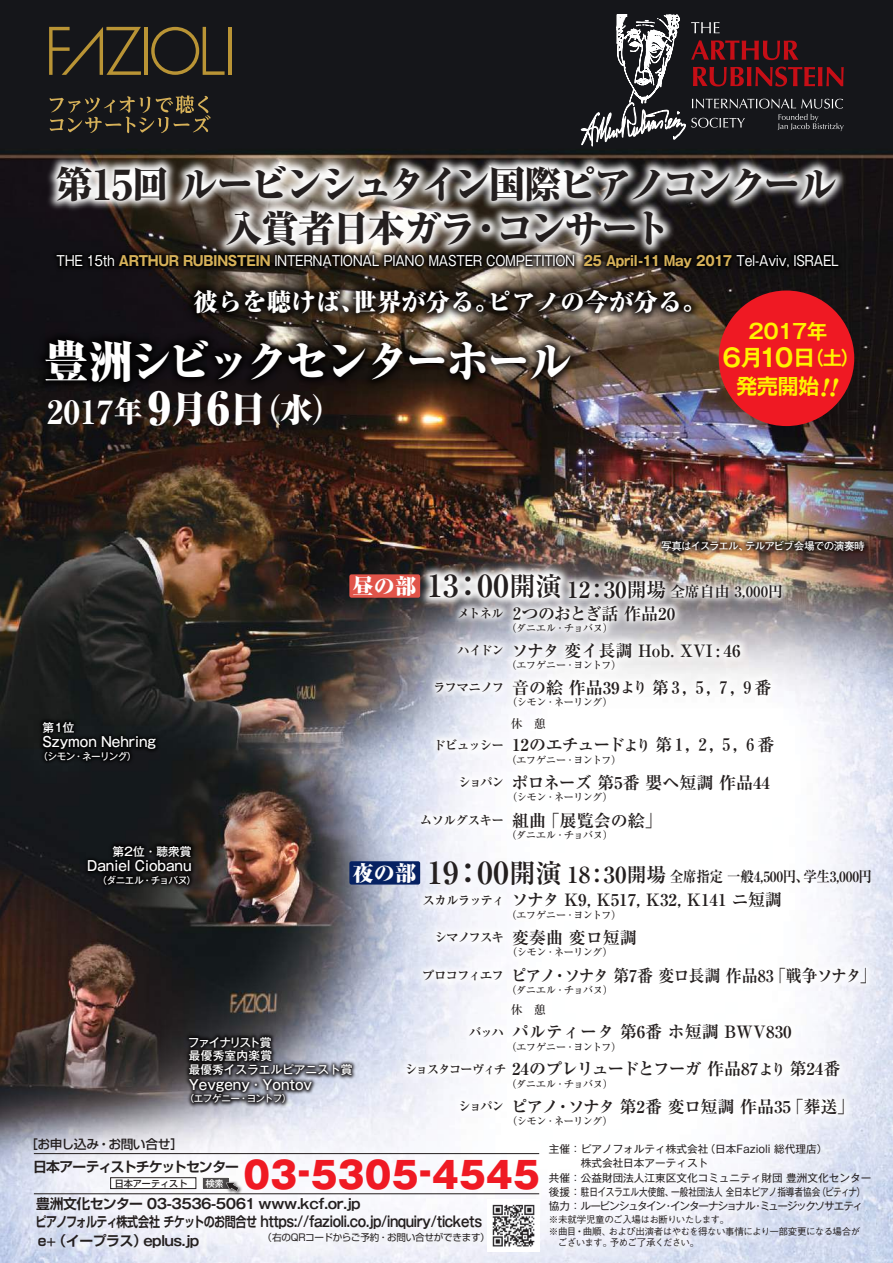
<style>
.page{position:relative;width:893px;height:1263px;background:#fff}
.page>*{position:absolute;margin:0;border:0;box-sizing:border-box;transform-origin:0 0}
.t1{font:800 expanded 44.7px "Ryumin";letter-spacing:-.105em;color:#fff}
.t2{font:800 expanded 39.3px/44.2px "Ryumin";letter-spacing:-.12em;color:#241f1f;text-align:center}
.t3{font:36.15px "Gothic MB101 hea";letter-spacing:.01em;color:#ef1923}
.t4{font:700 expanded 33.45px "Ryumin";color:#fff}
.t5{font:24.6px "Gothic MB101 De B";color:#fff300}
.t6{font:800 expanded 24.45px "Ryumin";color:#fff}
.t7{font:800 expanded 21.3px "Ryumin";color:#fff}
.t8{font:700 20.7px "Shin Go De";color:#fff300}
.t9{font:20.4px "Gothic MB101 De B";letter-spacing:-.03em;color:#fff300}
.t10{font:700 16.95px "Ryumin";color:#241f1f}
.t11{font:700 16.95px "Ryumin";letter-spacing:-.055em;color:#241f1f;scale:.94 1}
.t12{font:700 16.95px "Ryumin";letter-spacing:-.055em;color:#241f1f}
.t13{font:700 16.95px "Ryumin";letter-spacing:-.07em;color:#241f1f}
.t14{font:700 16.95px "Ryumin";letter-spacing:-.05em;color:#241f1f}
.t15{font:700 14.85px "Ryumin";letter-spacing:-.015em;color:#241f1f;scale:.91 1}
.t16{font:700 14.85px "Ryumin";letter-spacing:-.015em;color:#241f1f}
.t17{font:14.7px "Gothic MB101 De B";letter-spacing:-.035em;color:#241f1f;scale:.84 1}
.t18{font:13.8px "Gothic MB101";letter-spacing:-.02em;color:#fff;scale:.9 1}
.t19{font:500 13.8px "Gothic MB101";color:#fff;scale:.9 1}
.t20{font:13.8px "Gothic MB101 De B";letter-spacing:-.04em;color:#241f1f}
.t21{font:700 13.8px "Shin Go De";letter-spacing:-.05em;color:#241f1f}
.t22{font:500 12.75px "Shin Go";letter-spacing:-.03em;color:#241f1f}
.t23{font:500 11.7px/13.8px "Gothic MB101";color:#fff}
.t24{font:10.65px/14.1px "Gothic MB101";color:#241f1f}
.t25{font:500 10.65px "Ryumin";letter-spacing:-.08em;color:#241f1f}
.t26{font:500 10.65px "Ryumin";letter-spacing:-.06em;color:#241f1f}
.t27{font:700 10.65px "Futo Go B101";letter-spacing:-.075em;color:#fff}
.t28{font:500 9.6px/11.7px "Gothic BBB";letter-spacing:-.065em;color:#241f1f}
.t29{font:500 9.6px "Gothic MB101";letter-spacing:-.045em;color:#fff}
.t30{font:9.6px "Shin Go";letter-spacing:-.025em;color:#241f1f}
.t31{font:500 9.15px "Shin Go";color:#241f1f}
.s1{font-size:36.75px}
.s2{font-weight:700;font-size:43.35px}
.s3{font-weight:700;color:#d6b159}
.s4{font-weight:800;font-size:28.8px}
.s5{font-weight:800;font-size:46.35px}
.s6{font-weight:800;font-size:37.2px}
.s7{font-weight:800;font-size:33px}
.s8{font-size:22.35px}
.s9{font-size:19.2px}
.s10{font-size:31.8px}
.s11{font-size:26.55px}
.s12{font-size:23.1px}
.s13{font-size:19.8px}
.s14{font-size:12.75px}
.s15{font-size:14.85px}
.s16{font-weight:800;font-stretch:expanded;font-size:21.3px;color:#fff}
.s17{font-family:"Gothic MB101";font-weight:400}
.s18{color:#fff}
.s19{font-family:"Shin Go De";font-weight:700}
.s20{font-family:"Shin Go De";font-weight:700;font-size:13.8px}
.s21{font-family:"Gothic MB101 De B";font-weight:400}
</style>
<div class="page">
<img style="left:0;top:0;width:893px;height:1263px">
<svg style="left:581px;top:11px;width:263px;height:92px;background:#3a2a2e"></svg>
<img style="left:0;top:103px;width:893px;height:94px">
<img style="left:164px;top:148px;width:562px;height:49px">
<img style="left:0;top:325px;width:631px;height:118px">
<img style="left:0;top:665px;width:213px;height:152px">
<img style="left:31px;top:789px;width:217px;height:153px">
<img style="left:132px;top:979px;width:215px;height:181px">
<hr style="left:34px;top:1153px;width:505px;height:1px;background:#241f1f">
<hr style="left:34px;top:1193px;width:505px;height:1px;background:#241f1f">
<div style="left:203px;top:1178px;width:26px;height:11px;background:#4e4b4c"></div>
<div style="left:202px;top:1177px;width:26px;height:11px;background:#ebeaea"></div>
<div style="left:203px;top:1178px;width:25px;height:10px;background:#4e4b4c"></div>
<div style="left:111px;top:1178px;width:85px;height:10px;background:#fff"></div>
<div style="left:110px;top:1177px;width:86px;height:12px;border:1px solid #241f1f"></div>
<img style="left:223px;top:1179px;width:21px;height:17px">
<svg style="left:226px;top:1182px;width:13px;height:10px"></svg>
<div style="left:719px;top:290px;width:135px;height:136px;background:#ef1923;border-radius:50%"></div>
<hr style="left:144px;top:27px;width:4px;height:48px;background:#b99435">
<hr style="left:228px;top:27px;width:3px;height:48px;background:#b99435">
<svg style="left:151px;top:27px;width:74px;height:48px;background:#352f1f"></svg>
<svg style="left:49px;top:27px;width:92px;height:48px;background:#3a3220"></svg>
<img style="left:347px;top:547px;width:485px;height:287px">
<img style="left:347px;top:834px;width:546px;height:351px">
<svg style="left:50px;top:95px;width:161px;height:38px;background:#363024"></svg>
<img style="left:134px;top:325px;width:594px;height:49px">
<img style="left:487px;top:1199px;width:52px;height:52px">
<img style="left:725px;top:607px;width:114px;height:49px">
<img style="left:367px;top:511px;width:256px;height:150px">
<img style="left:510px;top:521px;width:215px;height:137px">
<img style="left:0;top:197px;width:893px;height:128px">
<img style="left:606px;top:484px;width:287px;height:123px">
<h2 class="t2" style="left:56px;top:160px;width:783px"><span class="s1">第</span><span class="s2">15</span><span class="s1">回</span>ルービンシュタイン<span class="s1">国際</span>ピアノコンクール<span class="s1">入賞者日本</span>ガラ・コンサート</h2>
<p class="t18" style="left:57px;top:251px;width:871px">THE 15th <span class="s3">ARTHUR RUBINSTEIN</span> INTERNATIONAL PIANO MASTER COMPETITION <span class="s3">25 April-11 May 2017</span> Tel-Aviv, ISRAEL</p>
<h3 class="t6" style="left:194px;top:286px;width:503px">彼らを聴けば､世界が分る｡ピアノの今が分る｡</h3>
<h1 class="t1" style="left:44px;top:333px;width:530px">豊洲シビックセンターホール</h1>
<h3 class="t4" style="left:47px;top:391px;width:299px">2017<span class="s4">年</span> <span class="s5">9</span><span class="s6">月</span><span class="s5">6</span><span class="s6">日</span><span class="s7">（水）</span></h3>
<p class="t9" style="left:748px;top:317px;width:81px">2017年</p>
<h3 class="t5" style="left:722px;top:340px;width:139px">6<span class="s8">月</span>10<span class="s8">日</span><span class="s9">（土）</span></h3>
<p class="t8" style="left:736px;top:372px;width:84px">発売開始</p>
<p class="t7" style="left:353px;top:573px;width:65px">昼の部</p>
<p class="t27" style="left:661px;top:539px;width:205px">写真はイスラエル、テルアビブ会場での演奏時</p>
<p class="t16" style="left:427px;top:582px;width:357px"><span class="s10">13：00</span><span class="s11">開演</span> <span class="s12">12：30</span><span class="s13">開場</span>全席自由 3,000円</p>
<p class="t14" style="left:457px;top:603px;width:219px"><span class="s14">メトネル</span>２つのおとぎ話 作品20</p>
<p class="t26" style="left:506px;top:621px;width:109px">（ダニエル・チョバヌ）</p>
<p class="t10" style="left:457px;top:640px;width:285px"><span class="s14">ハイドン</span>ソナタ 変イ長調 Hob. XVI : 46</p>
<p class="t25" style="left:506px;top:659px;width:117px">（エフゲニー・ヨントフ）</p>
<p class="t10" style="left:433px;top:677px;width:340px"><span class="s14">ラフマニノフ</span>音の絵 作品39<span class="s15">より</span> 第３，５，７，９番</p>
<p class="t25" style="left:507px;top:696px;width:108px">（シモン・ネーリング）</p>
<p class="t13" style="left:433px;top:735px;width:343px"><span class="s14">ドビュッシー</span> 12のエチュード<span class="s15">より</span> 第１，２，５，６番</p>
<p class="t25" style="left:506px;top:753px;width:117px">（エフゲニー・ヨントフ）</p>
<p class="t10" style="left:458px;top:772px;width:313px"><span class="s14">ショパン</span>ポロネーズ 第5番 嬰ヘ短調 作品44</p>
<p class="t25" style="left:507px;top:791px;width:108px">（シモン・ネーリング）</p>
<p class="t10" style="left:420px;top:810px;width:243px"><span class="s14">ムソルグスキー</span> 組曲「展覧会の絵」</p>
<p class="t26" style="left:506px;top:829px;width:109px">（ダニエル・チョバヌ）</p>
<p class="t15" style="left:353px;top:867px;width:572px"><span class="s16">夜の部</span> <span class="s10">19：00</span><span class="s11">開演</span> <span class="s12">18：30</span><span class="s13">開場</span>全席指定 一般4,500円、学生3,000円</p>
<p class="t10" style="left:423px;top:890px;width:361px"><span class="s14">スカルラッティ</span>ソナタ K9, K517, K32, K141 ニ短調</p>
<p class="t25" style="left:506px;top:908px;width:117px">（エフゲニー・ヨントフ）</p>
<p class="t10" style="left:434px;top:927px;width:204px"><span class="s14">シマノフスキ</span> 変奏曲 変ロ短調</p>
<p class="t25" style="left:507px;top:946px;width:108px">（シモン・ネーリング）</p>
<p class="t11" style="left:422px;top:965px;width:484px"><span class="s14">プロコフィエフ</span>ピアノ・ソナタ 第7番変ロ長調 作品83「戦争ソナタ」</p>
<p class="t26" style="left:506px;top:984px;width:109px">（ダニエル・チョバヌ）</p>
<p class="t10" style="left:469px;top:1021px;width:324px"><span class="s14">バッハ</span> パルティータ 第6番 ホ短調 BWV830</p>
<p class="t25" style="left:506px;top:1040px;width:117px">（エフゲニー・ヨントフ）</p>
<p class="t12" style="left:405px;top:1059px;width:437px"><span class="s14">ショスタコーヴィチ</span> 24のプレリュードとフーガ 作品87<span class="s15">より</span> 第24番</p>
<p class="t26" style="left:506px;top:1077px;width:109px">（ダニエル・チョバヌ）</p>
<p class="t10" style="left:458px;top:1096px;width:398px"><span class="s14">ショパン</span>ピアノ・ソナタ 第2番変ロ短調 作品35「葬送」</p>
<p class="t25" style="left:507px;top:1115px;width:108px">（シモン・ネーリング）</p>
<p class="t23" style="left:42px;top:719px;width:34px">第1位</p>
<p class="t19" style="left:42px;top:732px;width:128px">Szymon Nehring</p>
<p class="t29" style="left:39px;top:749px;width:100px">（シモン・ネーリング）</p>
<p class="t23" style="left:113px;top:843px;width:81px">第2位・聴衆賞</p>
<p class="t19" style="left:87px;top:856px;width:117px">Daniel Ciobanu</p>
<p class="t29" style="left:98px;top:873px;width:100px">（ダニエル・チョバヌ）</p>
<p class="t23" style="left:188px;top:1034px;width:166px">ファイナリスト賞<br>最優秀室内楽賞<br>最優秀イスラエルピアニスト賞</p>
<p class="t19" style="left:189px;top:1075px;width:139px">Yevgeny・Yontov</p>
<p class="t29" style="left:185px;top:1092px;width:108px">（エフゲニー・ヨントフ）</p>
<p class="t22" style="left:25px;top:1135px;width:159px">［お申し込み・お問い合せ］</p>
<h3 class="t3" style="left:244px;top:1148px;width:298px">03-5305-4545</h3>
<p class="t21" style="left:33px;top:1157px;width:207px">日本アーティストチケットセンター</p>
<p class="t31" style="left:115px;top:1177px;width:111px">日本アーティスト<span class="s17">　　</span><span class="s18">検索</span></p>
<p class="t20" style="left:36px;top:1194px;width:326px"><span class="s19">豊洲文化センター</span> 03-3536-5061 www.kcf.or.jp</p>
<p class="t17" style="left:36px;top:1211px;width:533px"><span class="s20">ピアノフォルティ株式会社 チケットのお問合せ</span> https://fazioli.co.jp/inquiry/tickets</p>
<p class="t21" style="left:38px;top:1231px;width:163px">e+（イープラス）<span class="s21">eplus.jp</span></p>
<p class="t30" style="left:263px;top:1231px;width:229px">（右のQRコードからご予約・お問い合せができます）</p>
<p class="t24" style="left:549px;top:1141px;width:324px">主催：ピアノフォルティ株式会社（日本Fazioli 総代理店）<br>　　　株式会社日本アーティスト<br>共催：公益財団法人江東区文化コミュニティ財団 豊洲文化センター後援：駐日イスラエル大使館、一般社団法人 全日本ピアノ指導者協会（ピティナ）協力：ルービンシュタイン・インターナショナル・ミュージックソサエティ</p>
<p class="t28" style="left:549px;top:1214px;width:313px">※未就学児童のご入場はお断りいたします。<br>※曲目・曲順、および出演者はやむを得ない事情により一部変更になる場合が　ございます。予めご了承ください。</p>
</div>
